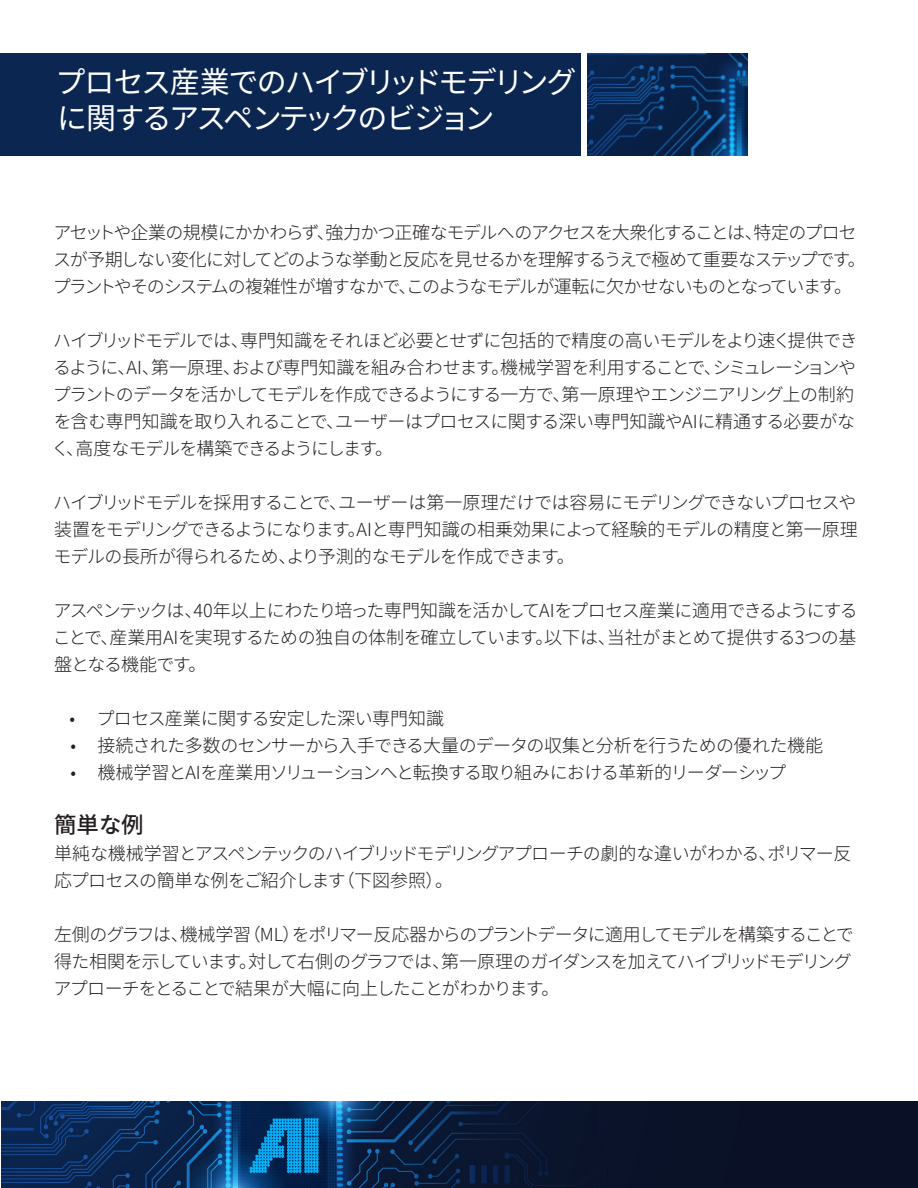
<style>
.page{position:relative;width:918px;height:1188px;background:#fff}
.page>*{position:absolute;margin:0;border:0;box-sizing:border-box;transform-origin:0 0}
.t1{font:30px/36px "Source Han Sans JP";letter-spacing:-.09em;color:#fff}
.t2{font:500 22.5px "Source Han Sans JP";color:#231f20}
.t3{font:300 18px/27px "Source Han Sans JP";letter-spacing:-.055em;color:#231f20;text-align:justify}
.t4{font:300 18px/27px "Source Han Sans JP";letter-spacing:-.075em;color:#231f20}
.t5{font:300 18px "Source Han Sans JP";letter-spacing:-.035em;color:#231f20}
.t6{font:300 18px "Source Han Sans JP";letter-spacing:-.025em;color:#231f20}
</style>
<div class="page">
<div style="left:0;top:53px;width:580px;height:103px;background:#0b2651"></div>
<img style="left:2px;top:1102px;width:916px;height:86px">
<img style="left:587px;top:53px;width:161px;height:103px">
<p class="t1" style="left:56px;top:63px;width:522px">プロセス産業でのハイブリッドモデリングに関するアスペンテックのビジョン</p>
<p class="t4" style="left:53px;top:219px;width:814px">アセットや企業の規模にかかわらず、強力かつ正確なモデルへのアクセスを大衆化することは、特定のプロセスが予期しない変化に対してどのような挙動と反応を見せるかを理解するうえで極めて重要なステップです。プラントやそのシステムの複雑性が増すなかで、このようなモデルが運転に欠かせないものとなっています。</p>
<p class="t3" style="left:52px;top:327px;width:808px;text-align:left">ハイブリッドモデルでは、専門知識をそれほど必要とせずに包括的で精度の高いモデルをより速く提供できるように、AI、第一原理、および専門知識を組み合わせます。機械学習を利用することで、シミュレーションやプラントのデータを活かしてモデルを作成できるようにする一方で、第一原理やエンジニアリング上の制約を含む専門知識を取り入れることで、ユーザーはプロセスに関する深い専門知識やAIに精通する必要がなく、高度なモデルを構築できるようにします。</p>
<p class="t3" style="left:53px;top:489px;width:806px">ハイブリッドモデルを採用することで、ユーザーは第一原理だけでは容易にモデリングできないプロセスや装置をモデリングできるようになります。AIと専門知識の相乗効果によって経験的モデルの精度と第一原理モデルの長所が得られるため、より予測的なモデルを作成できます。</p>
<p class="t3" style="left:53px;top:597px;width:807px">アスペンテックは、40年以上にわたり培った専門知識を活かしてAIをプロセス産業に適用できるようにすることで、産業用AIを実現するための独自の体制を確立しています。以下は、当社がまとめて提供する3つの基盤となる機能です。</p>
<p class="t6" style="left:69px;top:709px;width:376px">• プロセス産業に関する安定した深い専門知識</p>
<p class="t5" style="left:70px;top:736px;width:754px">• 接続された多数のセンサーから入手できる大量のデータの収集と分析を行うための優れた機能</p>
<p class="t3" style="left:70px;top:759px;width:717px">• 機械学習とAIを産業用ソリューションへと転換する取り組みにおける革新的リーダーシップ</p>
<p class="t2" style="left:54px;top:813px;width:91px">簡単な例</p>
<p class="t3" style="left:54px;top:840px;width:799px">単純な機械学習とアスペンテックのハイブリッドモデリングアプローチの劇的な違いがわかる、ポリマー反応プロセスの簡単な例をご紹介します（下図参照）。</p>
<p class="t3" style="left:53px;top:921px;width:802px">左側のグラフは、機械学習（ML）をポリマー反応器からのプラントデータに適用してモデルを構築することで得た相関を示しています。対して右側のグラフでは、第一原理のガイダンスを加えてハイブリッドモデリングアプローチをとることで結果が大幅に向上したことがわかります。</p>
</div>
